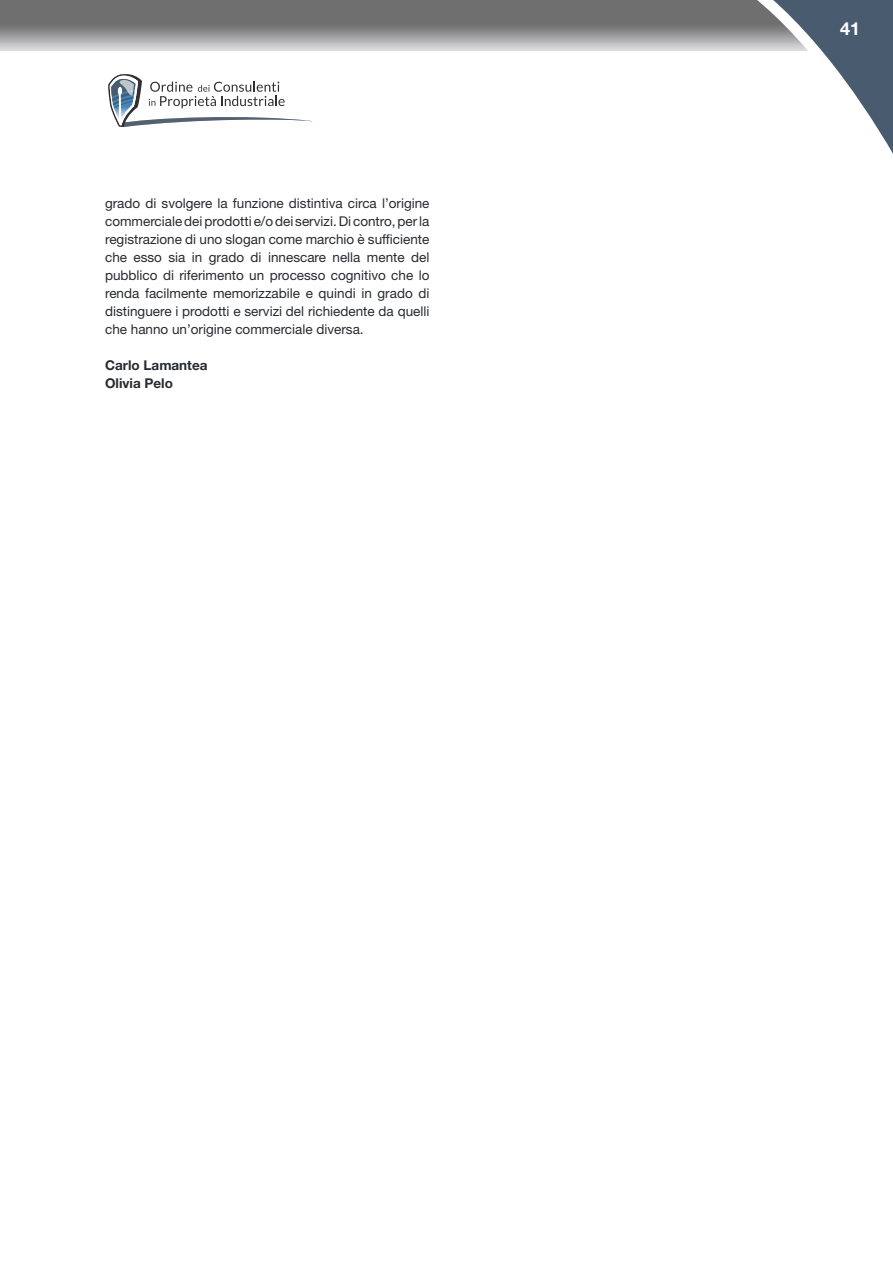
<style>
.page{position:relative;width:893px;height:1263px;background:#fff}
.page>*{position:absolute;margin:0;border:0;box-sizing:border-box;transform-origin:0 0}
.t1{font:700 18px "Helvetica Neue";color:#fff}
.t2{font:13.5px/18px "Helvetica Neue";color:#262b30;text-align:justify}
.t3{font:700 13.5px/18px "Helvetica Neue";color:#262b30}
</style>
<div class="page">
<svg style="left:0;top:0;width:712px;height:51px;background:#8c8b8c"></svg>
<svg style="left:712px;top:0;width:181px;height:154px"></svg>
<svg style="left:108px;top:74px;width:204px;height:53px"></svg>
<p class="t2" style="left:105px;top:194px;width:326px">grado di svolgere la funzione distintiva circa l’origine commerciale dei prodotti e/o dei servizi. Di contro, per la registrazione di uno slogan come marchio è sufficiente che esso sia in grado di innescare nella mente del pubblico di riferimento un processo cognitivo che lo renda facilmente memorizzabile e quindi in grado di distinguere i prodotti e servizi del richiedente da quelli che hanno un’origine commerciale diversa.</p>
<p class="t3" style="left:105px;top:355px;width:104px">Carlo Lamantea<br>Olivia Pelo</p>
<h1 class="t1" style="left:840px;top:18px;width:22px">41</h1>
</div>
